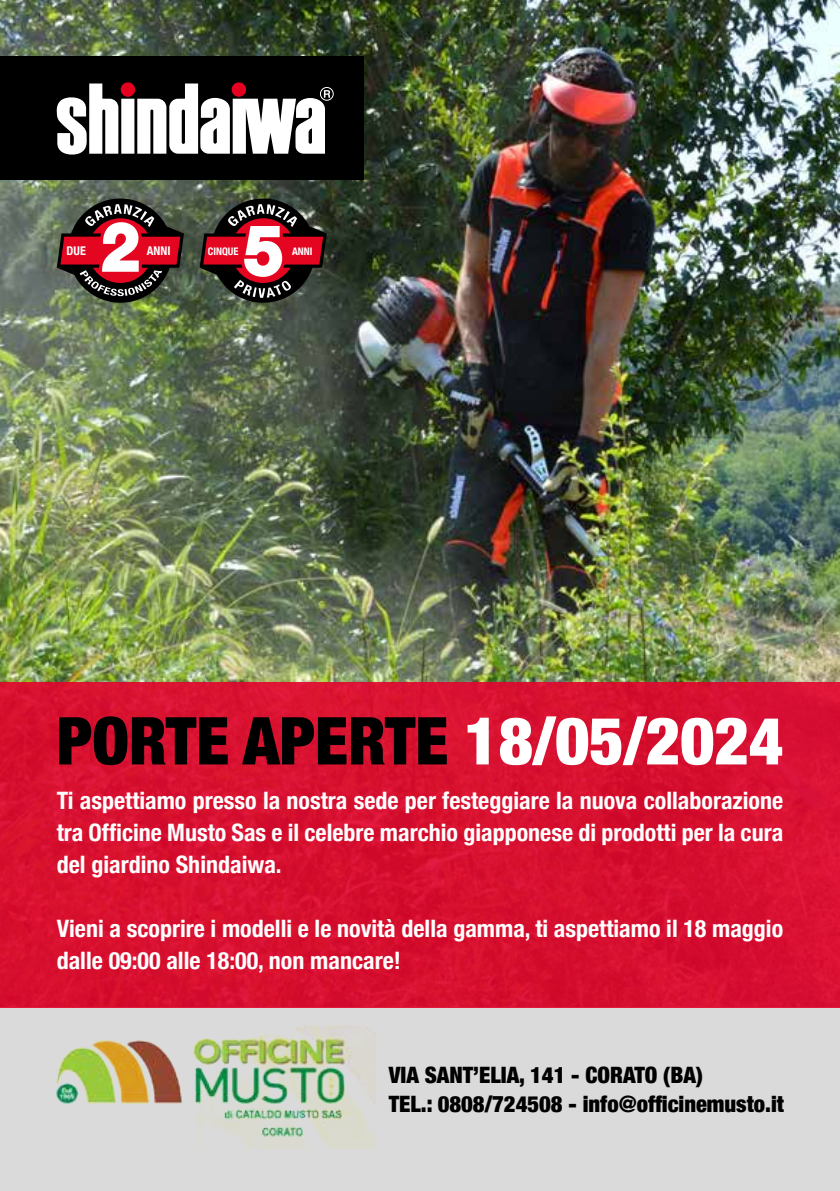
<style>
.page{position:relative;width:840px;height:1191px;background:#fff}
.page>*{position:absolute;margin:0;border:0;box-sizing:border-box;transform-origin:0 0}
.t1{font:900 condensed 66px "Helvetica Neue";color:#000}
.t2{font:700 condensed 24px/32px "Helvetica Neue";color:#fff;text-align:justify}
.t3{font:900 condensed 22.6px/29px "Helvetica Neue";color:#000}
.t4{font:700 condensed 12px "Helvetica Neue";color:#fff}
.t5{font:700 condensed 10.4px "Helvetica Neue";color:#fff}
.s1{color:#fff}
</style>
<div class="page">
<img style="left:0;top:0;width:839px;height:682px">
<div style="left:0;top:1007px;width:839px;height:184px;background:#dadada"></div>
<div style="left:0;top:682px;width:839px;height:325px;background:#d81030"></div>
<img style="left:56px;top:1025px;width:319px;height:123px">
<div style="left:0;top:57px;width:363px;height:123px;background:#000"></div>
<div style="left:121px;top:99px;width:13px;height:55px;background:#fff"></div>
<div style="left:121px;top:82px;width:14px;height:15px;background:#e50020;border-radius:50%"></div>
<svg style="left:57px;top:83px;width:61px;height:72px"></svg>
<div style="left:320px;top:87px;width:13px;height:13px;border:1px solid #fff;border-radius:50%"></div>
<svg style="left:137px;top:83px;width:193px;height:71px"></svg>
<svg style="left:199px;top:198px;width:128px;height:105px;background:#733f41"></svg>
<svg style="left:57px;top:198px;width:127px;height:105px;background:#7b4647"></svg>
<p class="t4" style="left:67px;top:241px;width:21px">DUE</p>
<p class="t4" style="left:147px;top:241px;width:25px">ANNI</p>
<p class="t5" style="left:208px;top:243px;width:32px">CINQUE</p>
<p class="t5" style="left:292px;top:242px;width:22px">ANNI</p>
<h1 class="t1" style="left:57px;top:686px;width:727px">PORTE APERTE <span class="s1">18/05/2024</span></h1>
<p class="t2" style="left:57px;top:782px;width:727px">Ti aspettiamo presso la nostra sede per festeggiare la nuova collaborazione tra Officine Musto Sas e il celebre marchio giapponese di prodotti per la cura del giardino Shindaiwa.</p>
<p class="t2" style="left:57px;top:910px;width:727px">Vieni a scoprire i modelli e le novità della gamma, ti aspettiamo il 18 maggio dalle 09:00 alle 18:00, non mancare!</p>
<p class="t3" style="left:388px;top:1059px;width:396px">VIA SANT’ELIA, 141 - CORATO (BA)<br>TEL.: 0808/724508 - info@officinemusto.it</p>
</div>
